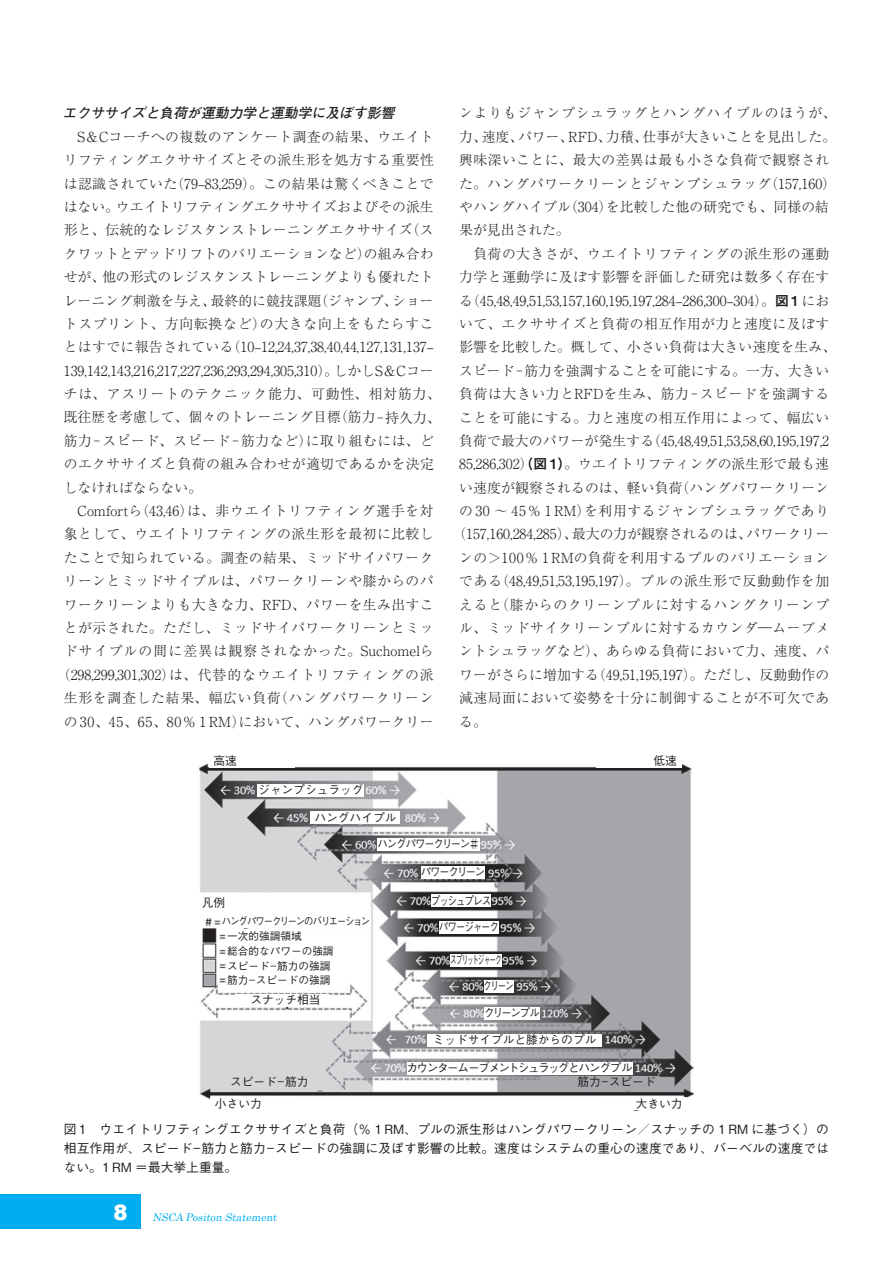
<style>
.page{position:relative;width:893px;height:1263px;background:#fff}
.page>*{position:absolute;margin:0;border:0;box-sizing:border-box;transform-origin:0 0}
.t1{font:300 13.8px "Ryumin Pro";letter-spacing:.03em;color:#231f20}
.t2{font:300 13.8px "Ryumin Pro";color:#231f20}
.t3{font:300 13.8px "Ryumin Pro";letter-spacing:.01em;color:#231f20}
.t4{font:300 13.8px "Ryumin Pro";letter-spacing:.055em;color:#231f20}
.t5{font:300 13.8px "Ryumin Pro";letter-spacing:.005em;color:#231f20}
.t6{font:300 13.8px "Ryumin Pro";letter-spacing:.07em;color:#231f20}
.t7{font:300 13.8px "Ryumin Pro";letter-spacing:.085em;color:#231f20}
.t8{font:300 13.8px "Ryumin Pro";letter-spacing:.06em;color:#231f20}
.t9{font:italic 700 13.8px "Futo Go B101 Pro";color:#231f20}
.t10{font:500 12.75px/19.2px "Gothic BBB Pro";letter-spacing:.01em;color:#231f20;text-align:justify}
.t11{font:500 11.7px "Gothic BBB Pro";letter-spacing:-.085em;color:#231f20}
.t12{font:500 11.7px "Gothic BBB Pro";color:#231f20}
.t13{font:500 11.7px "Gothic BBB Pro";letter-spacing:-.11em;color:#231f20}
.t14{font:500 11.7px "Gothic BBB Pro";letter-spacing:-.11em;color:#231f20;scale:.88 1}
.t15{font:500 11.7px "Gothic BBB Pro";letter-spacing:-.125em;color:#231f20;scale:.56 1}
.t16{font:500 11.7px "Gothic BBB Pro";letter-spacing:-.125em;color:#231f20;scale:.88 1}
.t17{font:500 11.7px "Gothic BBB Pro";letter-spacing:-.105em;color:#231f20;scale:.82 1}
.t18{font:500 11.7px "Gothic BBB Pro";letter-spacing:-.115em;color:#231f20;scale:.81 1}
.t19{font:500 11.7px "Gothic BBB Pro";letter-spacing:-.085em;color:#231f20;scale:.88 1}
.t20{font:500 11.7px "Gothic BBB Pro";letter-spacing:-.085em;color:#231f20;scale:.73 1}
.t21{font:500 10.65px/14.9px "Gothic BBB Pro";color:#231f20;scale:.87 1}
.t22{font:italic 10.65px "Century";color:#00aeef}
.s1{font-family:"Midashi Go Pro MB31";font-weight:400}
.s2{font-family:"Arial";font-weight:900;font-style:normal;font-size:21.3px;color:#fff}
</style>
<div class="page">
<div style="left:0;top:1195px;width:140px;height:34px;background:#00aeef"></div>
<img style="left:200px;top:763px;width:493px;height:337px">
<div style="left:209px;top:755px;width:85px;height:12px;background:#fff"></div>
<div style="left:211px;top:1097px;width:85px;height:13px;background:#fff"></div>
<div style="left:237px;top:994px;width:93px;height:12px;background:#fff"></div>
<div style="left:202px;top:896px;width:85px;height:17px;background:#fff"></div>
<div style="left:222px;top:915px;width:149px;height:13px;background:#fff"></div>
<div style="left:227px;top:930px;width:119px;height:60px;background:#fff"></div>
<div style="left:226px;top:1076px;width:115px;height:15px;background:#d5d6d8"></div>
<div style="left:541px;top:1076px;width:119px;height:15px;background:#a5a6aa"></div>
<div style="left:258px;top:784px;width:106px;height:12px;background:#fff"></div>
<div style="left:311px;top:811px;width:89px;height:13px;background:#fff"></div>
<div style="left:377px;top:838px;width:102px;height:12px;background:#fff"></div>
<div style="left:427px;top:1034px;width:175px;height:13px;background:#fff"></div>
<div style="left:407px;top:1062px;width:225px;height:13px;background:#fff"></div>
<div style="left:421px;top:866px;width:64px;height:13px;background:#fff"></div>
<div style="left:431px;top:894px;width:60px;height:13px;background:#fff"></div>
<div style="left:439px;top:921px;width:60px;height:13px;background:#fff"></div>
<div style="left:450px;top:954px;width:52px;height:13px;background:#fff"></div>
<div style="left:484px;top:980px;width:29px;height:13px;background:#fff"></div>
<div style="left:485px;top:1007px;width:55px;height:13px;background:#fff"></div>
<div style="left:596px;top:755px;width:85px;height:12px;background:#fff"></div>
<div style="left:602px;top:1097px;width:85px;height:13px;background:#fff"></div>
<div style="left:346px;top:929px;width:16px;height:32px;background:#fff"></div>
<p class="t9" style="left:63px;top:102px;width:336px">エクササイズと負荷が運動力学と運動学に及ぼす影響</p>
<p class="t1" style="left:64px;top:126px;width:371px">　S＆Cコーチへの複数のアンケート調査の結果、ウエイト</p>
<p class="t1" style="left:64px;top:149px;width:372px">リフティングエクササイズとその派生形を処方する重要性</p>
<p class="t1" style="left:64px;top:173px;width:371px">は認識されていた（79–83,259）。この結果は驚くべきことで</p>
<p class="t2" style="left:64px;top:196px;width:371px">はない。ウエイトリフティングエクササイズおよびその派生</p>
<p class="t3" style="left:64px;top:219px;width:371px">形と、伝統的なレジスタンストレーニングエクササイズ（ス</p>
<p class="t3" style="left:64px;top:243px;width:371px">クワットとデッドリフトのバリエーションなど）の組み合わ</p>
<p class="t2" style="left:64px;top:266px;width:371px">せが、他の形式のレジスタンストレーニングよりも優れたト</p>
<p class="t2" style="left:64px;top:290px;width:371px">レーニング刺激を与え、最終的に競技課題（ジャンプ、ショー</p>
<p class="t4" style="left:64px;top:313px;width:371px">トスプリント、方向転換など）の大きな向上をもたらすこ</p>
<p class="t2" style="left:64px;top:336px;width:371px">とはすでに報告されている（10–12,24,37,38,40,44,127,131,137–</p>
<p class="t2" style="left:64px;top:360px;width:371px">139,142,143,216,217,227,236,293,294,305,310）。しかしS＆Cコー</p>
<p class="t8" style="left:64px;top:383px;width:378px">チは、アスリートのテクニック能力、可動性、相対筋力、</p>
<p class="t5" style="left:64px;top:406px;width:378px">既往歴を考慮して、個々のトレーニング目標（筋力－持久力、</p>
<p class="t1" style="left:64px;top:430px;width:371px">筋力－スピード、スピード－筋力など）に取り組むには、ど</p>
<p class="t1" style="left:64px;top:453px;width:372px">のエクササイズと負荷の組み合わせが適切であるかを決定</p>
<p class="t2" style="left:64px;top:477px;width:140px">しなければならない。</p>
<p class="t4" style="left:64px;top:500px;width:371px">　Comfortら（43,46）は、非ウエイトリフティング選手を対</p>
<p class="t1" style="left:64px;top:523px;width:371px">象として、ウエイトリフティングの派生形を最初に比較し</p>
<p class="t1" style="left:64px;top:547px;width:371px">たことで知られている。調査の結果、ミッドサイパワーク</p>
<p class="t1" style="left:64px;top:570px;width:371px">リーンとミッドサイプルは、パワークリーンや膝からのパ</p>
<p class="t1" style="left:64px;top:594px;width:371px">ワークリーンよりも大きな力、RFD、パワーを生み出すこ</p>
<p class="t1" style="left:64px;top:617px;width:371px">とが示された。ただし、ミッドサイパワークリーンとミッ</p>
<p class="t7" style="left:64px;top:640px;width:371px">ドサイプルの間に差異は観察されなかった。Suchomelら</p>
<p class="t6" style="left:57px;top:664px;width:378px">（298,299,301,302）は、代替的なウエイトリフティングの派</p>
<p class="t4" style="left:64px;top:687px;width:371px">生形を調査した結果、幅広い負荷（ハングパワークリーン</p>
<p class="t3" style="left:64px;top:710px;width:371px">の 30、45、65、80％ 1 RM）において、ハングパワークリー</p>
<p class="t11" style="left:213px;top:751px;width:25px">高速</p>
<p class="t4" style="left:459px;top:102px;width:378px">ンよりもジャンプシュラッグとハングハイプルのほうが、</p>
<p class="t2" style="left:459px;top:126px;width:378px">力、速度、パワー、RFD、力積、仕事が大きいことを見出した。</p>
<p class="t1" style="left:459px;top:149px;width:371px">興味深いことに、最大の差異は最も小さな負荷で観察され</p>
<p class="t1" style="left:459px;top:173px;width:378px">た。ハングパワークリーンとジャンプシュラッグ（157,160）</p>
<p class="t3" style="left:459px;top:196px;width:371px">やハングハイプル（304）を比較した他の研究でも、同様の結</p>
<p class="t2" style="left:459px;top:219px;width:112px">果が見出された。</p>
<p class="t1" style="left:459px;top:243px;width:371px">　負荷の大きさが、ウエイトリフティングの派生形の運動</p>
<p class="t1" style="left:459px;top:266px;width:372px">力学と運動学に及ぼす影響を評価した研究は数多く存在す</p>
<p class="t2" style="left:459px;top:289px;width:371px">る（45,48,49,51,53,157,160,195,197,284–286,300–304）。<span class="s1">図 1</span> にお</p>
<p class="t1" style="left:459px;top:313px;width:371px">いて、エクササイズと負荷の相互作用が力と速度に及ぼす</p>
<p class="t3" style="left:459px;top:336px;width:378px">影響を比較した。概して、小さい負荷は大きい速度を生み、</p>
<p class="t5" style="left:459px;top:360px;width:371px">スピード－筋力を強調することを可能にする。一方、大きい</p>
<p class="t1" style="left:459px;top:383px;width:371px">負荷は大きい力とRFDを生み、筋力－スピードを強調する</p>
<p class="t1" style="left:459px;top:406px;width:371px">ことを可能にする。力と速度の相互作用によって、幅広い</p>
<p class="t3" style="left:459px;top:430px;width:371px">負荷で最大のパワーが発生する（45,48,49,51,53,58,60,195,197,2</p>
<p class="t3" style="left:459px;top:453px;width:371px">85,286,302）<span class="s1">（図 1）</span>。ウエイトリフティングの派生形で最も速</p>
<p class="t3" style="left:459px;top:477px;width:371px">い速度が観察されるのは、軽い負荷（ハングパワークリーン</p>
<p class="t1" style="left:459px;top:500px;width:371px">の 30 ～ 45％ 1 RM）を利用するジャンプシュラッグであり</p>
<p class="t2" style="left:452px;top:523px;width:378px">（157,160,284,285）、最大の力が観察されるのは、パワークリー</p>
<p class="t1" style="left:459px;top:547px;width:371px">ンの＞100％ 1 RMの負荷を利用するプルのバリエーション</p>
<p class="t4" style="left:459px;top:570px;width:371px">である（48,49,51,53,195,197）。プルの派生形で反動動作を加</p>
<p class="t4" style="left:459px;top:594px;width:371px">えると（膝からのクリーンプルに対するハングクリーンプ</p>
<p class="t1" style="left:459px;top:617px;width:371px">ル、ミッドサイクリーンプルに対するカウンダ―ムーブメ</p>
<p class="t3" style="left:459px;top:640px;width:372px">ントシュラッグなど）、あらゆる負荷において力、速度、パ</p>
<p class="t1" style="left:459px;top:664px;width:372px">ワーがさらに増加する（49,51,195,197）。ただし、反動動作の</p>
<p class="t1" style="left:459px;top:687px;width:372px">減速局面において姿勢を十分に制御することが不可欠であ</p>
<p class="t1" style="left:459px;top:710px;width:29px">る。</p>
<p class="t11" style="left:654px;top:751px;width:25px">低速</p>
<p class="t12" style="left:258px;top:780px;width:107px">ジャンプシュラッグ</p>
<p class="t12" style="left:315px;top:808px;width:83px">ハングハイプル</p>
<p class="t14" style="left:377px;top:834px;width:117px">ハングパワークリーン＃</p>
<p class="t11" style="left:202px;top:893px;width:25px">凡例</p>
<p class="t21" style="left:227px;top:912px;width:166px;text-indent:-5px">ハングパワークリーンのバリエーション一次的強調領域<br>総合的なパワーの強調<br>スピード－筋力の強調<br>筋力－スピードの強調</p>
<p class="t11" style="left:250px;top:990px;width:72px">スナッチ相当</p>
<p class="t16" style="left:421px;top:862px;width:75px">パワークリーン</p>
<p class="t17" style="left:431px;top:891px;width:75px">プッシュプレス</p>
<p class="t18" style="left:439px;top:917px;width:76px">パワージャーク</p>
<p class="t15" style="left:450px;top:950px;width:94px">スプリットジャーク</p>
<p class="t20" style="left:483px;top:976px;width:43px">クリーン</p>
<p class="t19" style="left:484px;top:1003px;width:65px">クリーンプル</p>
<p class="t12" style="left:433px;top:1030px;width:165px">ミッドサイプルと膝からのプル</p>
<p class="t13" style="left:407px;top:1058px;width:228px">カウンタームーブメントシュラッグとハングプル</p>
<p class="t11" style="left:230px;top:1072px;width:80px">スピード－筋力</p>
<p class="t11" style="left:577px;top:1072px;width:80px">筋力－スピード</p>
<p class="t11" style="left:215px;top:1094px;width:48px">小さい力</p>
<p class="t11" style="left:636px;top:1094px;width:48px">大きい力</p>
<p class="t10" style="left:64px;top:1118px;width:767px">図 1　ウエイトリフティングエクササイズと負荷（％ 1 RM、プルの派生形はハングパワークリーン／スナッチの 1 RM に基づく）の相互作用が、スピード－筋力と筋力－スピードの強調に及ぼす影響の比較。速度はシステムの重心の速度であり、バーベルの速度ではない。1 RM ＝最大挙上重量。</p>
<p class="t22" style="left:113px;top:1208px;width:168px"><span class="s2">8</span> NSCA Positon Statement</p>
</div>
